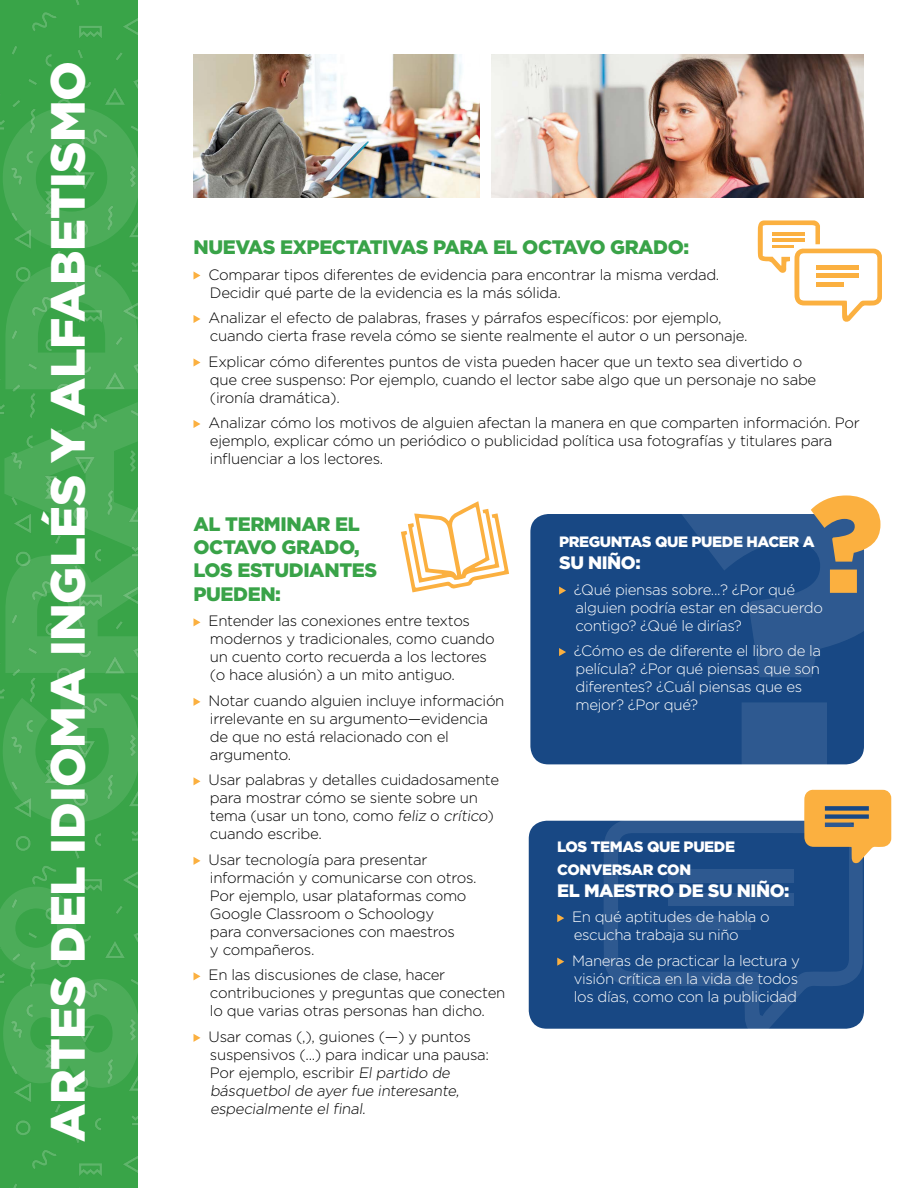
<style>
.page{position:relative;width:918px;height:1188px;background:#fff}
.page>*{position:absolute;margin:0;border:0;box-sizing:border-box;transform-origin:0 0}
.t1{font:900 189px "Gotham";color:#fff}
.t2{font:900 48px "Gotham";letter-spacing:-.01em;color:#fff}
.t3{font:900 19.5px/23.4px "Gotham";letter-spacing:-.02em;color:#39a348}
.t4{font:900 18px "Gotham";letter-spacing:-.025em;color:#fff}
.t5{font:300 15px/18px "Gotham";letter-spacing:-.02em;color:#000}
.t6{font:300 15px/18px "Gotham";letter-spacing:-.025em;color:#fff}
.t7{font:900 15px/23.4px "Gotham";letter-spacing:-.025em;color:#fff}
</style>
<div class="page">
<div style="left:0;top:0;width:137px;height:1188px;background:#39a448"></div>
<svg style="left:401px;top:501px;width:108px;height:91px"></svg>
<div style="left:530px;top:514px;width:334px;height:250px;background:#184884;border-radius:18px"></div>
<div style="left:529px;top:821px;width:335px;height:208px;background:#184884;border-radius:18px"></div>
<svg style="left:559px;top:586px;width:7px;height:9px"></svg>
<svg style="left:559px;top:648px;width:7px;height:8px"></svg>
<svg style="left:681px;top:514px;width:200px;height:251px"></svg>
<svg style="left:557px;top:914px;width:7px;height:8px"></svg>
<svg style="left:557px;top:958px;width:7px;height:8px"></svg>
<img style="left:193px;top:54px;width:287px;height:144px">
<img style="left:491px;top:54px;width:373px;height:144px">
<svg style="left:194px;top:618px;width:7px;height:8px"></svg>
<svg style="left:194px;top:698px;width:7px;height:8px"></svg>
<svg style="left:194px;top:777px;width:7px;height:8px"></svg>
<svg style="left:194px;top:857px;width:7px;height:8px"></svg>
<svg style="left:194px;top:972px;width:7px;height:8px"></svg>
<svg style="left:194px;top:1034px;width:7px;height:8px"></svg>
<svg style="left:758px;top:220px;width:124px;height:102px"></svg>
<hr style="left:772px;top:233px;width:32px;height:3px;background:#fbb040">
<hr style="left:772px;top:239px;width:32px;height:3px;background:#fbb040">
<hr style="left:772px;top:245px;width:21px;height:2px;background:#fbb040">
<hr style="left:816px;top:266px;width:43px;height:4px;background:#fbb040">
<hr style="left:816px;top:274px;width:43px;height:4px;background:#fbb040">
<hr style="left:816px;top:282px;width:28px;height:4px;background:#fbb040">
<svg style="left:811px;top:495px;width:69px;height:98px"></svg>
<svg style="left:194px;top:271px;width:7px;height:9px"></svg>
<svg style="left:194px;top:315px;width:7px;height:8px"></svg>
<svg style="left:194px;top:358px;width:7px;height:9px"></svg>
<svg style="left:194px;top:420px;width:7px;height:8px"></svg>
<svg style="left:604px;top:820px;width:259px;height:209px"></svg>
<div style="left:668px;top:869px;width:125px;height:13px;background:#2e5990"></div>
<div style="left:668px;top:893px;width:125px;height:13px;background:#2e5990"></div>
<div style="left:668px;top:917px;width:82px;height:13px;background:#2e5990"></div>
<svg style="left:804px;top:790px;width:87px;height:74px"></svg>
<h2 class="t2" style="left:35px;top:1142px;width:1082px;rotate:-90deg">ARTES DEL IDIOMA INGLÉS Y ALFABETISMO</h2>
<h1 class="t1" style="left:-59px;top:1093px;width:995px;rotate:-90deg">8<sup>O</sup> GRADO</h1>
<h3 class="t3" style="left:194px;top:235px;width:497px">NUEVAS EXPECTATIVAS PARA EL OCTAVO GRADO:</h3>
<p class="t5" style="left:209px;top:265px;width:512px">Comparar tipos diferentes de evidencia para encontrar la misma verdad.<br>Decidir qué parte de la evidencia es la más sólida.</p>
<p class="t5" style="left:209px;top:308px;width:541px">Analizar el efecto de palabras, frases y párrafos específicos: por ejemplo, cuando cierta frase revela cómo se siente realmente el autor o un personaje.</p>
<p class="t5" style="left:209px;top:352px;width:609px">Explicar cómo diferentes puntos de vista pueden hacer que un texto sea divertido o que cree suspenso: Por ejemplo, cuando el lector sabe algo que un personaje no sabe (ironía dramática).</p>
<p class="t5" style="left:209px;top:413px;width:653px">Analizar cómo los motivos de alguien afectan la manera en que comparten información. Por ejemplo, explicar cómo un periódico o publicidad política usa fotografías y titulares para influenciar a los lectores.</p>
<h3 class="t3" style="left:194px;top:512px;width:185px">AL TERMINAR EL<br>OCTAVO GRADO,<br>LOS ESTUDIANTES<br>PUEDEN:</h3>
<p class="t5" style="left:209px;top:612px;width:288px">Entender las conexiones entre textos modernos y tradicionales, como cuando un cuento corto recuerda a los lectores (o hace alusión) a un mito antiguo.</p>
<p class="t5" style="left:209px;top:691px;width:297px">Notar cuando alguien incluye información irrelevante en su argumento—evidencia de que no está relacionado con el argumento.</p>
<p class="t5" style="left:209px;top:771px;width:292px">Usar palabras y detalles cuidadosamente para mostrar cómo se siente sobre un tema (usar un tono, como feliz o crítico) cuando escribe.</p>
<p class="t5" style="left:209px;top:850px;width:270px">Usar tecnología para presentar información y comunicarse con otros.<br>Por ejemplo, usar plataformas como<br>Google Classroom o Schoology<br>para conversaciones con maestros<br>y compañeros.</p>
<p class="t5" style="left:209px;top:966px;width:298px">En las discusiones de clase, hacer contribuciones y preguntas que conecten lo que varias otras personas han dicho.</p>
<p class="t5" style="left:209px;top:1027px;width:282px">Usar comas (,), guiones (—) y puntos suspensivos (...) para indicar una pausa:<br>Por ejemplo, escribir El partido de básquetbol de ayer fue interesante, especialmente el final.</p>
<p class="t7" style="left:559px;top:530px;width:257px">PREGUNTAS QUE PUEDE HACER A</p>
<p class="t4" style="left:559px;top:550px;width:83px">SU NIÑO:</p>
<p class="t6" style="left:574px;top:580px;width:251px">¿Qué piensas sobre...? ¿Por qué alguien podría estar en desacuerdo contigo? ¿Qué le dirías?</p>
<p class="t6" style="left:574px;top:641px;width:249px">¿Cómo es de diferente el libro de la película? ¿Por qué piensas que son diferentes? ¿Cuál piensas que es mejor? ¿Por qué?</p>
<p class="t7" style="left:557px;top:835px;width:179px">LOS TEMAS QUE PUEDE<br>CONVERSAR CON</p>
<p class="t4" style="left:557px;top:878px;width:234px">EL MAESTRO DE SU NIÑO:</p>
<p class="t6" style="left:572px;top:907px;width:199px">En qué aptitudes de habla o escucha trabaja su niño</p>
<p class="t6" style="left:572px;top:951px;width:229px;text-align:justify">Maneras de practicar la lectura y visión crítica en la vida de todos los días, como con la publicidad</p>
</div>
